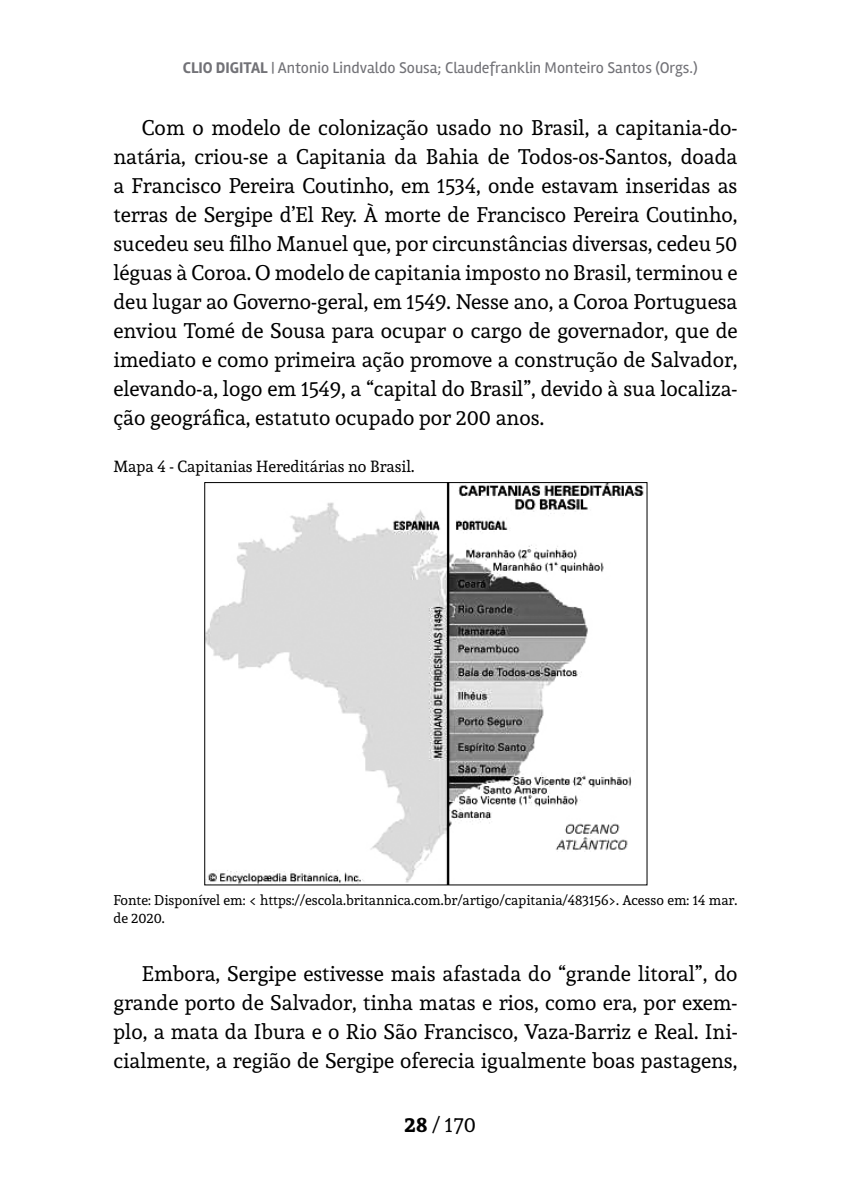
<style>
.page{position:relative;width:851px;height:1191px;background:#fff}
.page>*{position:absolute;margin:0;border:0;box-sizing:border-box;transform-origin:0 0}
.t1{font:21px/29px "Andada";color:#000;text-align:justify}
.t2{font:16px "Rambla";color:#727277}
.t3{font:16px "Andada";color:#000}
.t4{font:14px/18px "Andada";color:#000}
.s1{font-weight:700}
</style>
<div class="page">
<img style="left:206px;top:484px;width:438px;height:399px">
<p class="t2" style="left:183px;top:59px;width:516px"><span class="s1">CLIO DIGITAL</span> | Antonio Lindvaldo Sousa; Claudefranklin Monteiro Santos (Orgs.)</p>
<p class="t1" style="left:113px;top:113px;width:625px;text-indent:28px">Com o modelo de colonização usado no Brasil, a capitania-do&shy;natária, criou-se a Capitania da Bahia de Todos-os-Santos, doada a Francisco Pereira Coutinho, em 1534, onde estavam inseridas as terras de Sergipe d’El Rey. À morte de Francisco Pereira Coutinho, sucedeu seu filho Manuel que, por circunstâncias diversas, cedeu 50 léguas à Coroa. O modelo de capitania imposto no Brasil, terminou e deu lugar ao Governo-geral, em 1549. Nesse ano, a Coroa Portuguesa enviou Tomé de Sousa para ocupar o cargo de governador, que de imediato e como primeira ação promove a construção de Salvador, elevando-a, logo em 1549, a “capital do Brasil”, devido à sua localiza&shy;ção geográfica, estatuto ocupado por 200 anos.</p>
<p class="t3" style="left:113px;top:456px;width:302px">Mapa 4 - Capitanias Hereditárias no Brasil.</p>
<p class="t4" style="left:113px;top:890px;width:625px">Fonte: Disponível em: &lt; https://escola.britannica.com.br/artigo/capitania/483156&gt;. Acesso em: 14 mar. de 2020.</p>
<p class="t1" style="left:113px;top:958px;width:625px;text-indent:28px">Embora, Sergipe estivesse mais afastada do “grande litoral”, do grande porto de Salvador, tinha matas e rios, como era, por exem&shy;plo, a mata da Ibura e o Rio São Francisco, Vaza-Barriz e Real. Ini&shy;cialmente, a região de Sergipe oferecia igualmente boas pastagens,</p>
<p class="t1" style="left:404px;top:1110px;width:73px"><span class="s1">28</span> / 170</p>
</div>
